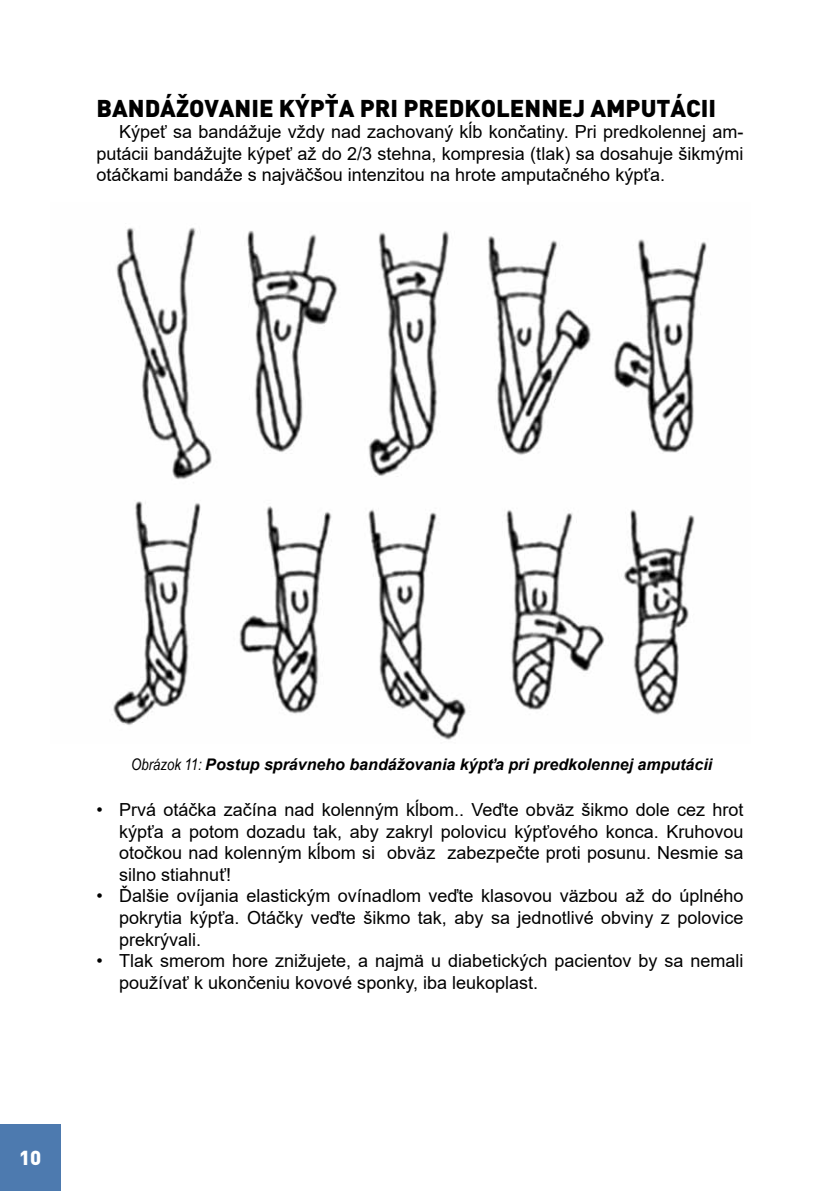
<style>
.page{position:relative;width:840px;height:1191px;background:#fff}
.page>*{position:absolute;margin:0;border:0;box-sizing:border-box;transform-origin:0 0}
.t1{font:900 24px "DINCE";color:#000}
.t2{font:900 20px "DINCE";color:#fff}
.t3{font:18px/21.6px "Arial";color:#000;text-align:justify}
.t4{font:italic 700 16px "Arial";color:#000}
.s1{font-family:"Arial Narrow";font-weight:400}
</style>
<div class="page">
<div style="left:0;top:1124px;width:60px;height:67px;background:#4d7aaf"></div>
<img style="left:112px;top:227px;width:595px;height:513px">
<h1 class="t1" style="left:96px;top:92px;width:32px">BANDÁŽOVANIE</h1>
<h1 class="t1" style="left:279px;top:92px;width:16px">KÝPŤA</h1>
<h1 class="t1" style="left:359px;top:92px;width:13px">PRI</h1>
<h1 class="t1" style="left:403px;top:92px;width:16px">PREDKOLENNEJ</h1>
<h1 class="t1" style="left:590px;top:92px;width:15px">AMPUTÁCII</h1>
<p class="t3" style="left:96px;top:121px;width:648px;text-indent:23px">Kýpeť sa bandážuje vždy nad zachovaný kĺb končatiny. Pri predkolennej am&shy;putácii bandážujte kýpeť až do 2/3 stehna, kompresia (tlak) sa dosahuje šikmými otáčkami bandáže s najväčšou intenzitou na hrote amputačného kýpťa.</p>
<p class="t4" style="left:131px;top:754px;width:582px"><span class="s1">Obrázok 11:</span> Postup správneho bandážovania kýpťa pri predkolennej amputácii</p>
<p class="t3" style="left:119px;top:798px;width:625px;text-indent:-23px">• Prvá otáčka začína nad kolenným kĺbom.. Veďte obväz šikmo dole cez hrot kýpťa a potom dozadu tak, aby zakryl polovicu kýpťového konca. Kruhovou otočkou nad kolenným kĺbom si obväz zabezpečte proti posunu. Nesmie sa silno stiahnuť!</p>
<p class="t3" style="left:119px;top:885px;width:625px;text-indent:-23px">• Ďalšie ovíjania elastickým ovínadlom veďte klasovou väzbou až do úplného pokrytia kýpťa. Otáčky veďte šikmo tak, aby sa jednotlivé obviny z polovice prekrývali.</p>
<p class="t3" style="left:119px;top:950px;width:625px;text-indent:-23px">• Tlak smerom hore znižujete, a najmä u diabetických pacientov by sa nemali používať k ukončeniu kovové sponky, iba leukoplast.</p>
<p class="t2" style="left:19px;top:1143px;width:24px">10</p>
</div>
